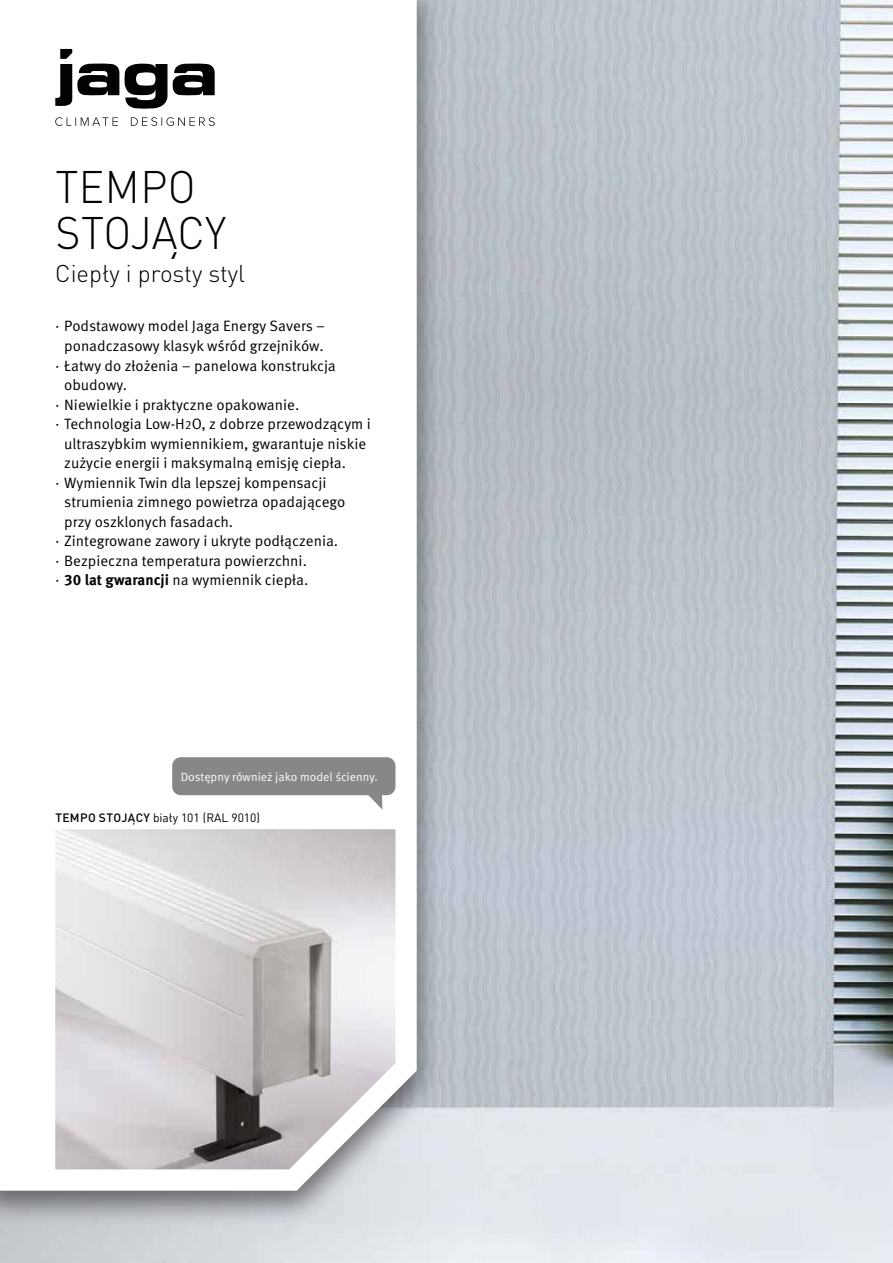
<style>
.page{position:relative;width:893px;height:1263px;background:#fff}
.page>*{position:absolute;margin:0;border:0;box-sizing:border-box;transform-origin:0 0}
.t1{font:300 45px/46.2px "DIN Pro";letter-spacing:.005em;color:#000;scale:.95 1}
.t2{font:300 24px "DIN Pro";color:#000}
.t3{font:15px "Meta Pro";color:#000}
.t4{font:12px "Meta Pro";color:#fff}
.t5{font:12px "DIN Pro";color:#000}
.s1{font-size:12px}
.s2{font-weight:700}
.s3{font-weight:500}
</style>
<div class="page">
<img style="left:0;top:0;width:893px;height:1263px">
<div style="left:0;top:0;width:443px;height:1227px;background:#000;opacity:.5"></div>
<svg style="left:0;top:0;width:417px;height:1191px"></svg>
<img style="left:55px;top:829px;width:340px;height:340px">
<div style="left:172px;top:757px;width:223px;height:38px;background:#868786;border-radius:9px"></div>
<svg style="left:364px;top:795px;width:18px;height:15px"></svg>
<svg style="left:55px;top:49px;width:160px;height:77px"></svg>
<h1 class="t1" style="left:55px;top:162px;width:181px">TEMPO<br>STOJĄCY</h1>
<h2 class="t2" style="left:55px;top:257px;width:191px">Ciepły i prosty styl</h2>
<p class="t3" style="left:55px;top:317px;width:271px">· Podstawowy model Jaga Energy Savers –</p>
<p class="t3" style="left:64px;top:337px;width:261px">ponadczasowy klasyk wśród grzejników.</p>
<p class="t3" style="left:55px;top:356px;width:282px">· Łatwy do złożenia − panelowa konstrukcja</p>
<p class="t3" style="left:64px;top:376px;width:64px">obudowy.</p>
<p class="t3" style="left:55px;top:395px;width:246px">· Niewielkie i praktyczne opakowanie.</p>
<p class="t3" style="left:55px;top:415px;width:317px">· Technologia Low-H<span class="s1">2</span>O, z dobrze przewodzącym i</p>
<p class="t3" style="left:64px;top:434px;width:303px">ultraszybkim wymiennikiem, gwarantuje niskie</p>
<p class="t3" style="left:64px;top:454px;width:283px">zużycie energii i maksymalną emisję ciepła.</p>
<p class="t3" style="left:55px;top:473px;width:273px">· Wymiennik Twin dla lepszej kompensacji</p>
<p class="t3" style="left:64px;top:493px;width:282px">strumienia zimnego powietrza opadającego</p>
<p class="t3" style="left:64px;top:512px;width:170px">przy oszklonych fasadach.</p>
<p class="t3" style="left:55px;top:532px;width:284px">· Zintegrowane zawory i ukryte podłączenia.</p>
<p class="t3" style="left:55px;top:551px;width:253px">· Bezpieczna temperatura powierzchni.</p>
<p class="t3" style="left:55px;top:571px;width:255px">· <span class="s2">30 lat gwarancji</span> na wymiennik ciepła.</p>
<p class="t4" style="left:181px;top:769px;width:199px">Dostępny również jako model ścienny.</p>
<p class="t5" style="left:55px;top:810px;width:206px"><span class="s3">TEMPO STOJĄCY</span> biały 101 (RAL 9010)</p>
</div>
